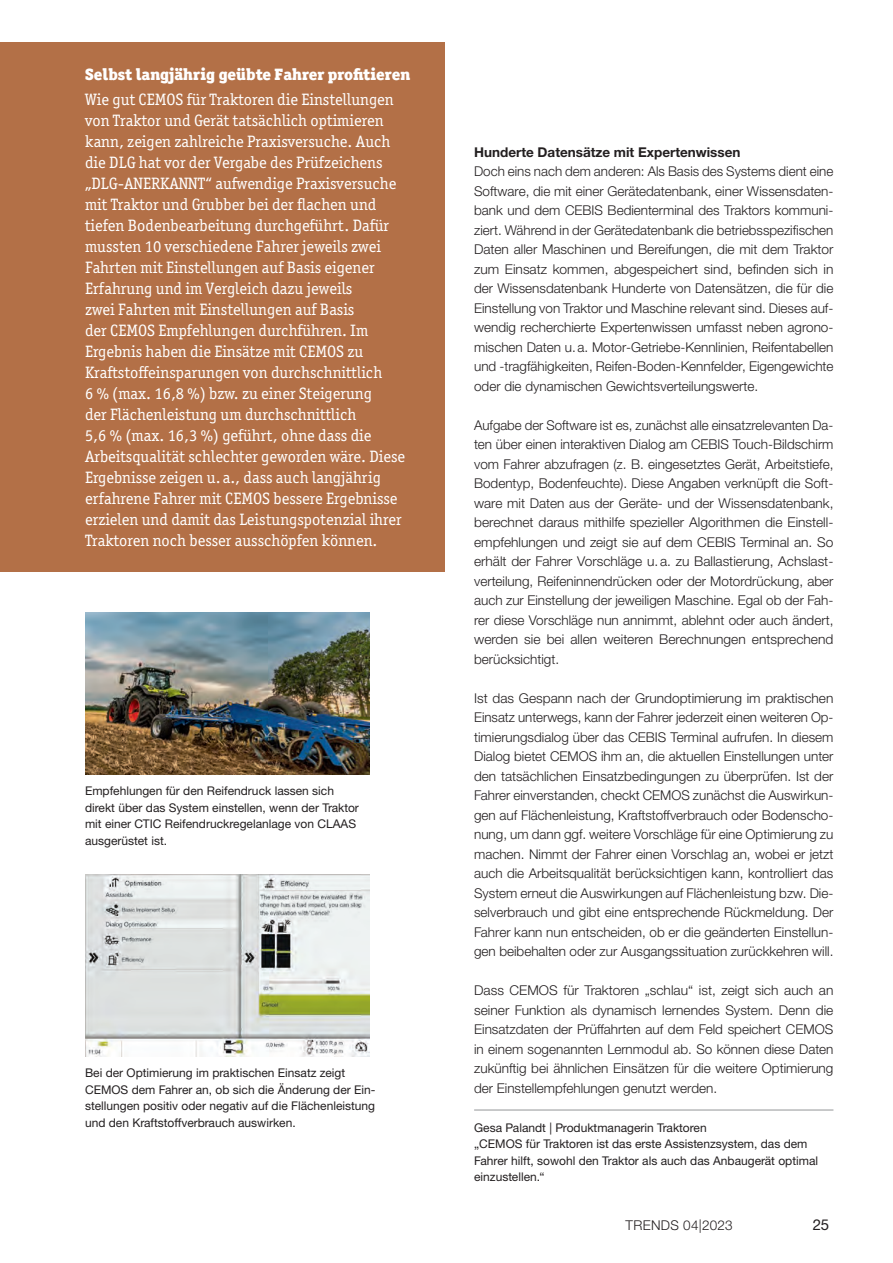
<style>
.page{position:relative;width:893px;height:1263px;background:#fff}
.page>*{position:absolute;margin:0;border:0;box-sizing:border-box;transform-origin:0 0}
.t1{font:16.5px/21px "Officina Serif ITC Pro";color:#fff}
.t2{font:900 16.5px "Officina Serif ITC Pro";color:#fff}
.t3{font:15px "CLAAS Helvetica Neue";color:#231f20}
.t4{font:300 13.5px/19.5px "CLAAS Helvetica Neue";color:#231f20;text-align:justify}
.t5{font:700 13.5px "CLAAS Helvetica Neue";color:#231f20}
.t6{font:300 13.5px "CLAAS Helvetica Neue";letter-spacing:.025em;color:#231f20}
.t7{font:12px/16.5px "CLAAS Helvetica Neue";color:#231f20}
</style>
<div class="page">
<div style="left:0;top:43px;width:444px;height:529px;background:#b37047"></div>
<img style="left:85px;top:874px;width:285px;height:182px">
<img style="left:85px;top:612px;width:285px;height:163px">
<hr style="left:474px;top:1110px;width:359px;height:1px;background:#939598">
<p class="t2" style="left:85px;top:63px;width:327px">Selbst langjährig geübte Fahrer profitieren</p>
<p class="t1" style="left:85px;top:89px;width:322px">Wie gut CEMOS für Traktoren die Einstellungen von Traktor und Gerät tatsächlich optimieren kann, zeigen zahlreiche Praxisversuche. Auch die DLG hat vor der Vergabe des Prüfzeichens „DLG-ANERKANNT“ aufwendige Praxisversuche mit Traktor und Grubber bei der flachen und tiefen Bodenbearbeitung durchgeführt. Dafür mussten 10 verschiedene Fahrer jeweils zwei Fahrten mit Einstellungen auf Basis eigener Erfahrung und im Vergleich dazu jeweils<br>zwei Fahrten mit Einstellungen auf Basis<br>der CEMOS Empfehlungen durchführen. Im Ergebnis haben die Einsätze mit CEMOS zu Kraftstoffeinsparungen von durchschnittlich<br>6 % (max. 16,8 %) bzw. zu einer Steigerung<br>der Flächenleistung um durchschnittlich<br>5,6 % (max. 16,3 %) geführt, ohne dass die Arbeitsqualität schlechter geworden wäre. Diese Ergebnisse zeigen u. a., dass auch langjährig erfahrene Fahrer mit CEMOS bessere Ergebnisse erzielen und damit das Leistungspotenzial ihrer Traktoren noch besser ausschöpfen können.</p>
<p class="t7" style="left:85px;top:783px;width:275px">Empfehlungen für den Reifendruck lassen sich direkt über das System einstellen, wenn der Traktor mit einer CTIC Reifendruckregelanlage von CLAAS ausgerüstet ist.</p>
<p class="t7" style="left:85px;top:1065px;width:292px">Bei der Optimierung im praktischen Einsatz zeigt CEMOS dem Fahrer an, ob sich die Änderung der Ein&shy;stellungen positiv oder negativ auf die Flächenleistung und den Kraftstoffverbrauch auswirken.</p>
<p class="t5" style="left:474px;top:143px;width:268px">Hunderte Datensätze mit Expertenwissen</p>
<p class="t4" style="left:474px;top:162px;width:361px">Doch eins nach dem anderen: Als Basis des Systems dient eine Software, die mit einer Gerätedatenbank, einer Wissensdaten&shy;bank und dem CEBIS Bedienterminal des Traktors kommuni&shy;ziert. Während in der Gerätedatenbank die betriebsspezifischen Daten aller Maschinen und Bereifungen, die mit dem Traktor zum Einsatz kommen, abgespeichert sind, befinden sich in der Wissensdatenbank Hunderte von Datensätzen, die für die Einstellung von Traktor und Maschine relevant sind. Dieses auf&shy;wendig recherchierte Expertenwissen umfasst neben agrono&shy;mischen Daten u.a. Motor-Getriebe-Kennlinien, Reifentabellen und -tragfähigkeiten, Reifen-Boden-Kennfelder, Eigengewichte oder die dynamischen Gewichtsverteilungswerte.</p>
<p class="t4" style="left:474px;top:415px;width:361px">Aufgabe der Software ist es, zunächst alle einsatzrelevanten Da&shy;ten über einen interaktiven Dialog am CEBIS Touch-Bildschirm vom Fahrer abzufragen (z. B. eingesetztes Gerät, Arbeitstiefe, Bodentyp, Bodenfeuchte). Diese Angaben verknüpft die Soft&shy;ware mit Daten aus der Geräte- und der Wissensdatenbank, berechnet daraus mithilfe spezieller Algorithmen die Einstell&shy;empfehlungen und zeigt sie auf dem CEBIS Terminal an. So erhält der Fahrer Vorschläge u.a. zu Ballastierung, Achslast&shy;verteilung, Reifeninnendrücken oder der Motordrückung, aber auch zur Einstellung der jeweiligen Maschine. Egal ob der Fah&shy;rer diese Vorschläge nun annimmt, ablehnt oder auch ändert, werden sie bei allen weiteren Berechnungen entsprechend berücksichtigt.</p>
<p class="t4" style="left:474px;top:688px;width:361px">Ist das Gespann nach der Grundoptimierung im praktischen Einsatz unterwegs, kann der Fahrer jederzeit einen weiteren Op&shy;timierungsdialog über das CEBIS Terminal aufrufen. In diesem Dialog bietet CEMOS ihm an, die aktuellen Einstellungen unter den tatsächlichen Einsatzbedingungen zu überprüfen. Ist der Fahrer einverstanden, checkt CEMOS zunächst die Auswirkun&shy;gen auf Flächenleistung, Kraftstoffverbrauch oder Bodenscho&shy;nung, um dann ggf. weitere Vorschläge für eine Optimierung zu machen. Nimmt der Fahrer einen Vorschlag an, wobei er jetzt auch die Arbeitsqualität berücksichtigen kann, kontrolliert das System erneut die Auswirkungen auf Flächenleistung bzw. Die&shy;selverbrauch und gibt eine entsprechende Rückmeldung. Der Fahrer kann nun entscheiden, ob er die geänderten Einstellun&shy;gen beibehalten oder zur Ausgangssituation zurückkehren will.</p>
<p class="t4" style="left:474px;top:981px;width:361px">Dass CEMOS für Traktoren „schlau“ ist, zeigt sich auch an seiner Funktion als dynamisch lernendes System. Denn die Einsatzdaten der Prüffahrten auf dem Feld speichert CEMOS in einem sogenannten Lernmodul ab. So können diese Daten zukünftig bei ähnlichen Einsätzen für die weitere Optimierung der Einstellempfehlungen genutzt werden.</p>
<p class="t7" style="left:474px;top:1119px;width:346px">Gesa Palandt | Produktmanagerin Traktoren<br>„CEMOS für Traktoren ist das erste Assistenzsystem, das dem Fahrer hilft, sowohl den Traktor als auch das Anbaugerät optimal einzustellen.“</p>
<p class="t6" style="left:625px;top:1216px;width:109px">TRENDS 04|2023</p>
<p class="t3" style="left:813px;top:1215px;width:18px">25</p>
</div>
